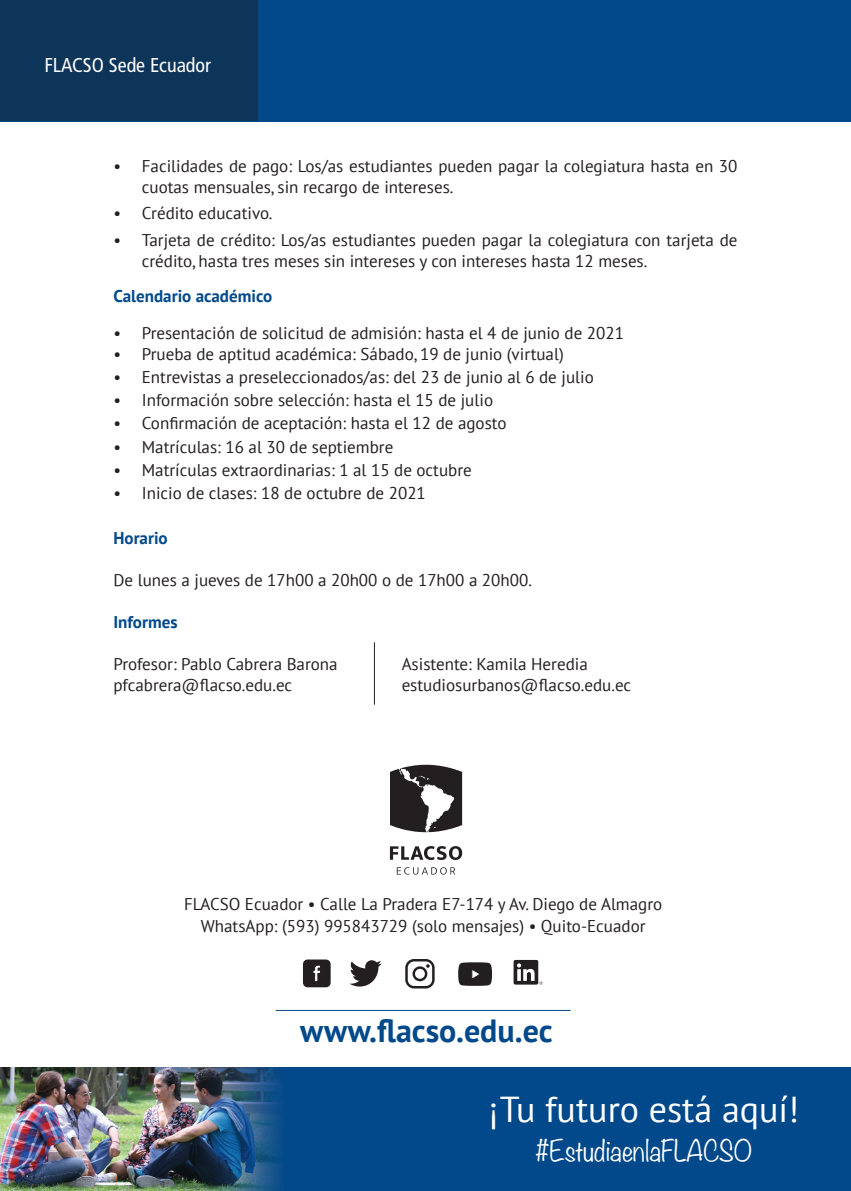
<style>
.page{position:relative;width:851px;height:1191px;background:#fff}
.page>*{position:absolute;margin:0;border:0;box-sizing:border-box;transform-origin:0 0}
.t1{font:36px "PT Sans";color:#fff}
.t2{font:700 32px "PT Sans";color:#01498a}
.t3{font:300 26px "Noteworthy";color:#fff}
.t4{font:condensed 20px "Frutiger";color:#fff}
.t5{font:17px/21px "PT Sans";color:#231f20}
.t6{font:700 17px "PT Sans";color:#01498a}
</style>
<div class="page">
<div style="left:0;top:0;width:850px;height:121px;background:#01498a"></div>
<div style="left:0;top:0;width:257px;height:120px;background:#0d355a"></div>
<img style="left:0;top:1067px;width:850px;height:124px">
<hr style="left:374px;top:642px;width:1px;height:62px;background:#231f20">
<hr style="left:276px;top:1010px;width:294px;height:1px;background:#01498a">
<svg style="left:390px;top:765px;width:72px;height:67px"></svg>
<svg style="left:390px;top:846px;width:72px;height:14px"></svg>
<svg style="left:397px;top:867px;width:58px;height:7px"></svg>
<div style="left:303px;top:959px;width:27px;height:28px;background:#231f20;border-radius:5px"></div>
<svg style="left:313px;top:965px;width:7px;height:17px"></svg>
<svg style="left:349px;top:960px;width:32px;height:26px"></svg>
<svg style="left:458px;top:962px;width:34px;height:23px"></svg>
<svg style="left:405px;top:959px;width:29px;height:29px"></svg>
<svg style="left:513px;top:960px;width:29px;height:24px"></svg>
<p class="t4" style="left:44px;top:54px;width:168px">FLACSO Sede Ecuador</p>
<p class="t5" style="left:142px;top:155px;width:597px;text-indent:-28px">• Facilidades de pago: Los/as estudiantes pueden pagar la colegiatura hasta en 30 cuotas mensuales, sin recargo de intereses.</p>
<p class="t5" style="left:113px;top:202px;width:161px">• Crédito educativo.</p>
<p class="t5" style="left:142px;top:229px;width:597px;text-indent:-28px">• Tarjeta de crédito: Los/as estudiantes pueden pagar la colegiatura con tarjeta de crédito, hasta tres meses sin intereses y con intereses hasta 12 meses.</p>
<p class="t6" style="left:113px;top:284px;width:160px">Calendario académico</p>
<p class="t5" style="left:113px;top:322px;width:512px">• Presentación de solicitud de admisión: hasta el 4 de junio de 2021</p>
<p class="t5" style="left:113px;top:343px;width:452px">• Prueba de aptitud académica: Sábado, 19 de junio (virtual)</p>
<p class="t5" style="left:113px;top:366px;width:482px">• Entrevistas a preseleccionados/as: del 23 de junio al 6 de julio</p>
<p class="t5" style="left:113px;top:389px;width:381px">• Información sobre selección: hasta el 15 de julio</p>
<p class="t5" style="left:113px;top:412px;width:394px">• Confirmación de aceptación: hasta el 12 de agosto</p>
<p class="t5" style="left:113px;top:436px;width:281px">• Matrículas: 16 al 30 de septiembre</p>
<p class="t5" style="left:113px;top:459px;width:360px">• Matrículas extraordinarias: 1 al 15 de octubre</p>
<p class="t5" style="left:113px;top:482px;width:314px">• Inicio de clases: 18 de octubre de 2021</p>
<p class="t6" style="left:113px;top:526px;width:56px">Horario</p>
<p class="t5" style="left:113px;top:569px;width:420px">De lunes a jueves de 17h00 a 20h00 o de 17h00 a 20h00.</p>
<p class="t6" style="left:113px;top:610px;width:66px">Informes</p>
<p class="t5" style="left:113px;top:653px;width:226px">Profesor: Pablo Cabrera Barona</p>
<p class="t5" style="left:401px;top:653px;width:188px">Asistente: Kamila Heredia</p>
<p class="t5" style="left:113px;top:674px;width:180px">pfcabrera@flacso.edu.ec</p>
<p class="t5" style="left:401px;top:674px;width:231px">estudiosurbanos@flacso.edu.ec</p>
<p class="t5" style="left:184px;top:892px;width:479px;line-height:22px;text-align:center">FLACSO Ecuador • Calle La Pradera E7-174 y Av. Diego de Almagro<br>WhatsApp: (593) 995843729 (solo mensajes) • Quito-Ecuador</p>
<h2 class="t2" style="left:300px;top:1009px;width:254px">www.flacso.edu.ec</h2>
<h1 class="t1" style="left:489px;top:1085px;width:312px">¡Tu futuro está aquí!</h1>
<h3 class="t3" style="left:535px;top:1127px;width:218px">#EstudiaenlaFLACSO</h3>
</div>
